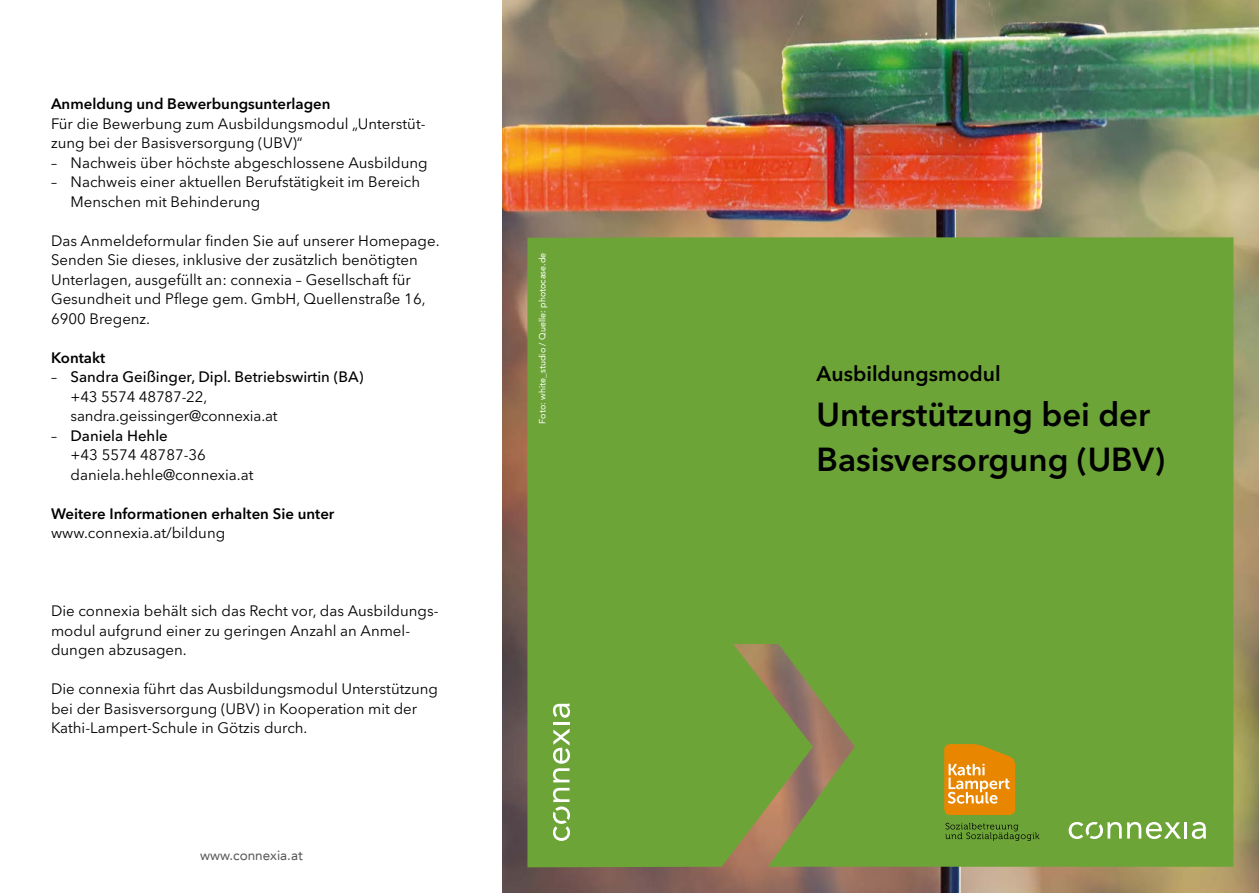
<style>
.page{position:relative;width:1259px;height:893px;background:#fff}
.page>*{position:absolute;margin:0;border:0;box-sizing:border-box;transform-origin:0 0}
.t1{font:600 33px/45px "Avenir Next LT Pro";color:#000}
.t2{font:600 21px "Avenir Next LT Pro";color:#000}
.t3{font:15px/19.5px "Avenir Next LT Pro";color:#000}
.t4{font:600 15px "Avenir Next LT Pro";color:#000}
.t5{font:13.5px "Avenir LT";color:#575756}
.t6{font:9px "Avenir LT";color:#fff}
.s1{font-weight:500}
</style>
<div class="page">
<img style="left:503px;top:0;width:756px;height:893px">
<div style="left:527px;top:237px;width:706px;height:630px;background:#6da438"></div>
<svg style="left:553px;top:728px;width:17px;height:54px"></svg>
<hr style="left:553px;top:722px;width:16px;height:3px;background:#fff">
<svg style="left:553px;top:704px;width:17px;height:14px"></svg>
<svg style="left:553px;top:788px;width:17px;height:53px"></svg>
<svg style="left:1127px;top:822px;width:54px;height:17px"></svg>
<hr style="left:1184px;top:822px;width:3px;height:16px;background:#fff">
<svg style="left:1191px;top:822px;width:15px;height:17px"></svg>
<svg style="left:1068px;top:822px;width:53px;height:17px"></svg>
<svg style="left:945px;top:823px;width:94px;height:18px;background:#5b892e"></svg>
<svg style="left:944px;top:744px;width:71px;height:71px;background:#e39826"></svg>
<p class="t4" style="left:51px;top:95px;width:281px">Anmeldung und Bewerbungsunterlagen</p>
<p class="t3" style="left:51px;top:114px;width:376px">Für die Bewerbung zum Ausbildungsmodul „Unterstüt&shy;zung bei der Basisversorgung (UBV)“</p>
<p class="t3" style="left:51px;top:153px;width:378px">– Nachweis über höchste abgeschlossene Ausbildung</p>
<p class="t3" style="left:71px;top:172px;width:351px;text-indent:-19px">– Nachweis einer aktuellen Berufstätigkeit im Bereich<br>Menschen mit Behinderung</p>
<p class="t3" style="left:51px;top:231px;width:390px">Das Anmeldeformular finden Sie auf unserer Homepage.<br>Senden Sie dieses, inklusive der zusätzlich benötigten Unterlagen, ausgefüllt an: connexia – Gesellschaft für Gesundheit und Pflege gem. GmbH, Quellenstraße 16, 6900 Bregenz.</p>
<p class="t4" style="left:51px;top:349px;width:56px">Kontakt</p>
<p class="t3" style="left:71px;top:367px;width:294px;text-indent:-20px">– <span class="s1">Sandra Geißinger, Dipl. Betriebswirtin (BA) </span>+43 5574 48787-22, sandra.geissinger@connexia.at</p>
<p class="t3" style="left:71px;top:426px;width:184px;text-indent:-20px">– <span class="s1">Daniela Hehle<br></span>+43 5574 48787-36 daniela.hehle@connexia.at</p>
<p class="t4" style="left:51px;top:505px;width:285px">Weitere Informationen erhalten Sie unter</p>
<p class="t3" style="left:51px;top:523px;width:176px">www.connexia.at/bildung</p>
<p class="t3" style="left:51px;top:601px;width:389px">Die connexia behält sich das Recht vor, das Ausbildungs&shy;modul aufgrund einer zu geringen Anzahl an Anmel&shy;dungen abzusagen.</p>
<p class="t3" style="left:51px;top:679px;width:388px">Die connexia führt das Ausbildungsmodul Unterstützung bei der Basisversorgung (UBV) in Kooperation mit der<br>Kathi-Lampert-Schule in Götzis durch.</p>
<p class="t5" style="left:200px;top:848px;width:104px">www.connexia.at</p>
<p class="t6" style="left:537px;top:423px;width:172px;rotate:-90deg">Foto: white_studio / Quelle: photocase.de</p>
<h2 class="t2" style="left:816px;top:361px;width:185px">Ausbildungsmodul</h2>
<h1 class="t1" style="left:816px;top:392px;width:350px">Unterstützung bei der<br>Basisversorgung (UBV)</h1>
</div>
